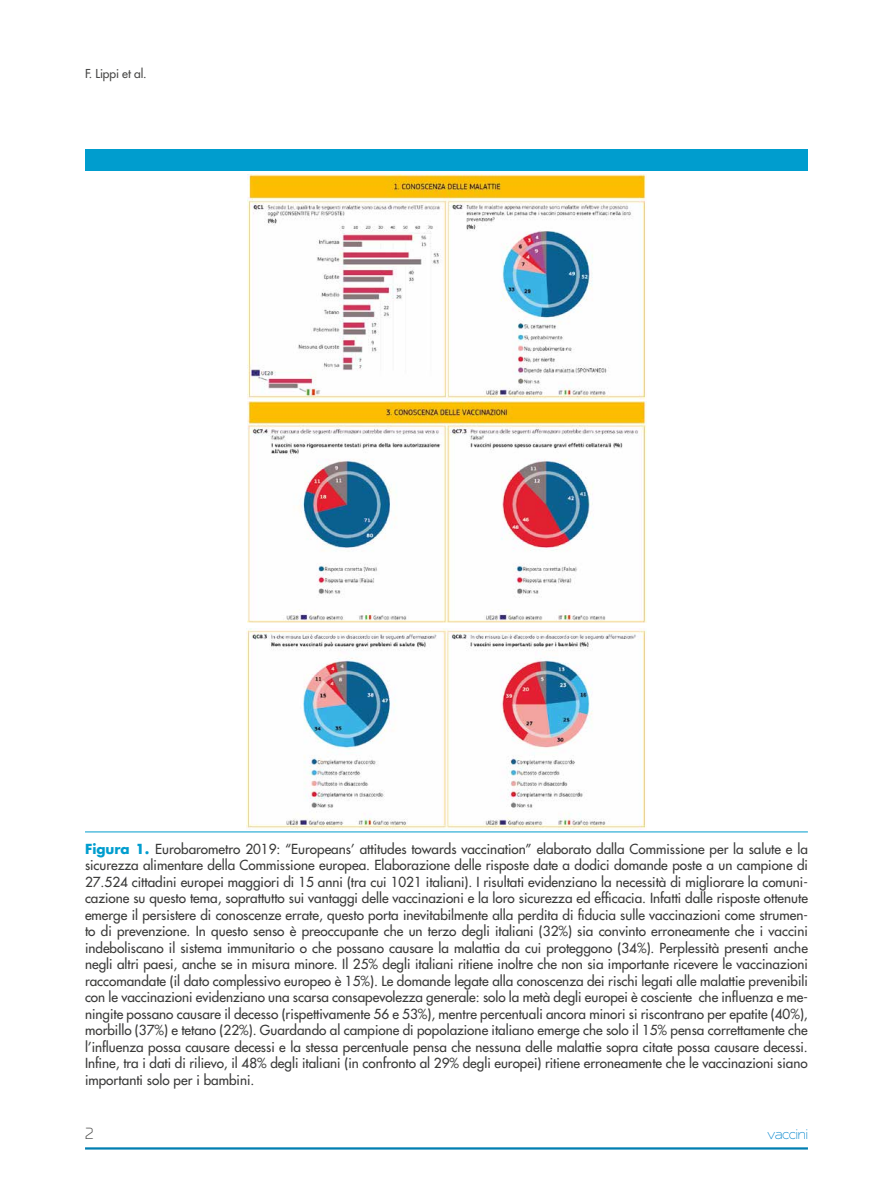
<style>
.page{position:relative;width:893px;height:1191px;background:#fff}
.page>*{position:absolute;margin:0;border:0;box-sizing:border-box;transform-origin:0 0}
.t1{font:15px "Rawengulk Sans";letter-spacing:-.01em;color:#0084cc}
.t2{font:300 15px "Prime";color:#484847}
.t3{font:500 13.5px/16.5px "Futura Std";color:#3a3a39;text-align:justify}
.t4{font:500 12px "Futura Std";letter-spacing:-.01em;color:#484847}
.s1{font-weight:700;color:#009dce}
</style>
<div class="page">
<hr style="left:85px;top:1147px;width:723px;height:2px;background:#007eb1">
<div style="left:85px;top:149px;width:723px;height:21px;background:#009dce"></div>
<hr style="left:85px;top:831px;width:723px;height:1px;background:#009dce">
<img style="left:247px;top:174px;width:399px;height:448px">
<img style="left:247px;top:628px;width:399px;height:201px">
<p class="t4" style="left:85px;top:66px;width:63px">F. Lippi et al.</p>
<p class="t3" style="left:85px;top:840px;width:724px"><span class="s1">Figura 1.</span> Eurobarometro 2019: “Europeans’ attitudes towards vaccination” elaborato dalla Commissione per la salute e la sicurezza alimentare della Commissione europea. Elaborazione delle risposte date a dodici domande poste a un campione di 27.524 cittadini europei maggiori di 15 anni (tra cui 1021 italiani). I risultati evidenziano la necessità di migliorare la comuni&shy;cazione su questo tema, soprattutto sui vantaggi delle vaccinazioni e la loro sicurezza ed efficacia. Infatti dalle risposte ottenute emerge il persistere di conoscenze errate, questo porta inevitabilmente alla perdita di fiducia sulle vaccinazioni come strumen&shy;to di prevenzione. In questo senso è preoccupante che un terzo degli italiani (32%) sia convinto erroneamente che i vaccini indeboliscano il sistema immunitario o che possano causare la malattia da cui proteggono (34%). Perplessità presenti anche negli altri paesi, anche se in misura minore. Il 25% degli italiani ritiene inoltre che non sia importante ricevere le vaccinazioni raccomandate (il dato complessivo europeo è 15%). Le domande legate alla conoscenza dei rischi legati alle malattie prevenibili con le vaccinazioni evidenziano una scarsa consapevolezza generale: solo la metà degli europei è cosciente che influenza e me&shy;ningite possano causare il decesso (rispettivamente 56 e 53%), mentre percentuali ancora minori si riscontrano per epatite (40%), morbillo (37%) e tetano (22%). Guardando al campione di popolazione italiano emerge che solo il 15% pensa correttamente che l’influenza possa causare decessi e la stessa percentuale pensa che nessuna delle malattie sopra citate possa causare decessi.<br>Infine, tra i dati di rilievo, il 48% degli italiani (in confronto al 29% degli europei) ritiene erroneamente che le vaccinazioni siano importanti solo per i bambini.</p>
<p class="t2" style="left:85px;top:1125px;width:10px">2</p>
<p class="t1" style="left:768px;top:1125px;width:42px">vaccini</p>
</div>
